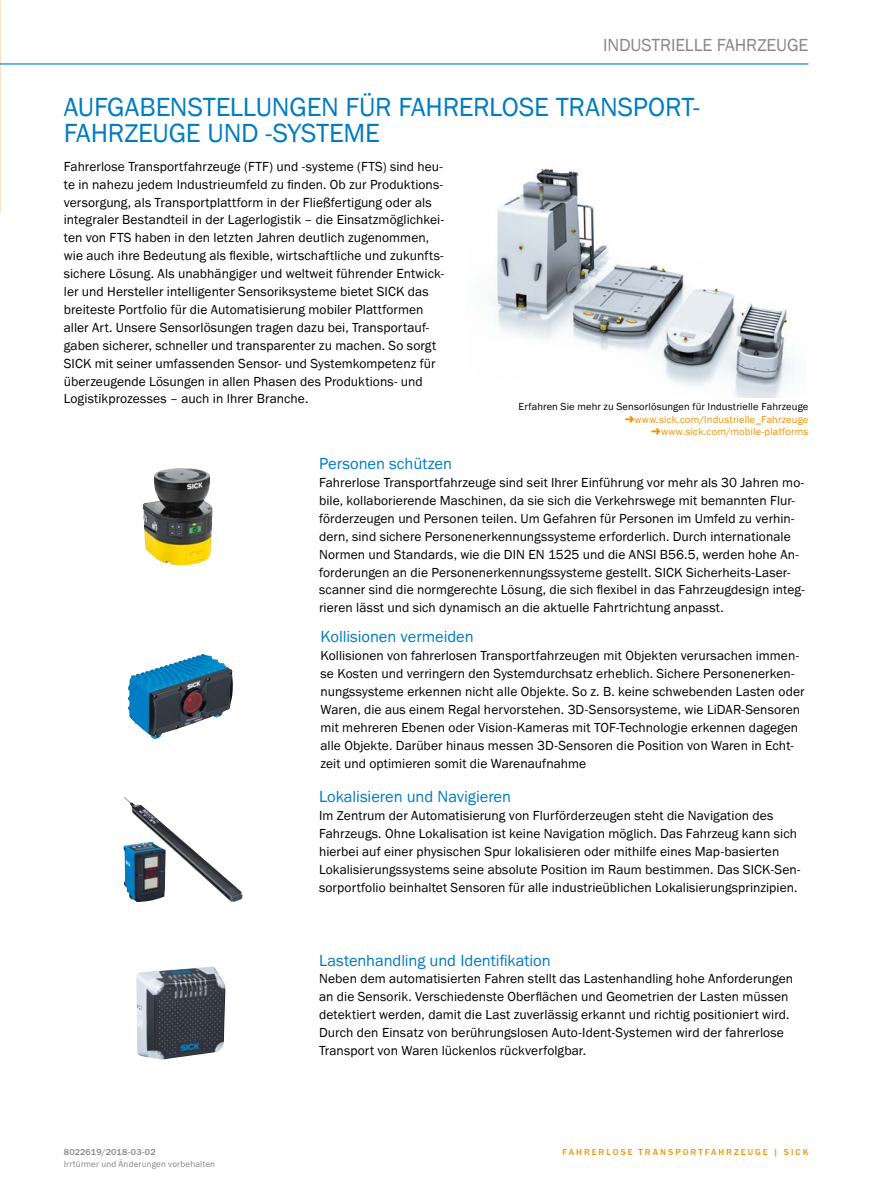
<style>
.page{position:relative;width:885px;height:1188px;background:#fff}
.page>*{position:absolute;margin:0;border:0;box-sizing:border-box;transform-origin:0 0}
.t1{font:27px/25.5px "SICK Franklin";letter-spacing:-.01em;color:#007cc2}
.t2{font:18px "SICK Franklin";letter-spacing:-.01em;color:#878787}
.t3{font:16.5px "SICK Franklin";letter-spacing:-.005em;color:#007cc2}
.t4{font:13.5px/17.9px "SICK Franklin";letter-spacing:.005em;color:#000}
.t5{font:10.5px/12.6px "SICK Franklin";letter-spacing:.015em;color:#f39200;text-align:right}
.t6{font:10.5px "SICK Franklin";letter-spacing:.015em;color:#000}
.t7{font:500 9px "SICK Franklin";letter-spacing:.225em;color:#f39200}
.t8{font:9px "SICK Franklin";letter-spacing:.02em;color:#878787}
.t9{font:500 9px "SICK Franklin";letter-spacing:.02em;color:#878787}
</style>
<div class="page">
<img style="left:143px;top:468px;width:69px;height:97px">
<img style="left:128px;top:655px;width:105px;height:84px">
<img style="left:123px;top:797px;width:119px;height:105px">
<img style="left:136px;top:967px;width:89px;height:93px">
<img style="left:492px;top:167px;width:301px;height:231px">
<hr style="left:0;top:63px;width:808px;height:2px;background:#007cc2">
<h2 class="t2" style="left:603px;top:34px;width:207px">INDUSTRIELLE FAHRZEUGE</h2>
<h1 class="t1" style="left:64px;top:95px;width:637px">AUFGABENSTELLUNGEN FÜR FAHRERLOSE TRANSPORT-<br>FAHRZEUGE UND -SYSTEME</h1>
<p class="t4" style="left:64px;top:158px;width:382px">Fahrerlose Transportfahrzeuge (FTF) und -systeme (FTS) sind heu&shy;te in nahezu jedem Industrieumfeld zu finden. Ob zur Produktions&shy;versorgung, als Transportplattform in der Fließfertigung oder als integraler Bestandteil in der Lagerlogistik – die Einsatzmöglichkei&shy;ten von FTS haben in den letzten Jahren deutlich zugenommen, wie auch ihre Bedeutung als flexible, wirtschaftliche und zukunfts&shy;sichere Lösung. Als unabhängiger und weltweit führender Entwick&shy;ler und Hersteller intelligenter Sensoriksysteme bietet SICK das breiteste Portfolio für die Automatisierung mobiler Plattformen aller Art. Unsere Sensorlösungen tragen dazu bei, Transportauf&shy;gaben sicherer, schneller und transparenter zu machen. So sorgt SICK mit seiner umfassenden Sensor- und Systemkompetenz für überzeugende Lösungen in allen Phasen des Produktions- und Logistikprozesses – auch in Ihrer Branche.</p>
<p class="t6" style="left:518px;top:400px;width:291px">Erfahren Sie mehr zu Sensorlösungen für Industrielle Fahrzeuge</p>
<p class="t5" style="left:634px;top:413px;width:175px">www.sick.com/Industrielle_Fahrzeuge www.sick.com/mobile-platforms</p>
<p class="t3" style="left:319px;top:453px;width:134px">Personen schützen</p>
<p class="t4" style="left:319px;top:474px;width:487px">Fahrerlose Transportfahrzeuge sind seit Ihrer Einführung vor mehr als 30 Jahren mo&shy;bile, kollaborierende Maschinen, da sie sich die Verkehrswege mit bemannten Flur&shy;förderzeugen und Personen teilen. Um Gefahren für Personen im Umfeld zu verhin&shy;dern, sind sichere Personenerkennungssysteme erforderlich. Durch internationale Normen und Standards, wie die DIN EN 1525 und die ANSI B56.5, werden hohe An&shy;forderungen an die Personenerkennungssysteme gestellt. SICK Sicherheits-Laser&shy;scanner sind die normgerechte Lösung, die sich flexibel in das Fahrzeugdesign integ&shy;rieren lässt und sich dynamisch an die aktuelle Fahrtrichtung anpasst.</p>
<p class="t3" style="left:320px;top:627px;width:155px">Kollisionen vermeiden</p>
<p class="t4" style="left:320px;top:647px;width:485px">Kollisionen von fahrerlosen Transportfahrzeugen mit Objekten verursachen immen&shy;se Kosten und verringern den Systemdurchsatz erheblich. Sichere Personenerken&shy;nungssysteme erkennen nicht alle Objekte. So z. B. keine schwebenden Lasten oder Waren, die aus einem Regal hervorstehen. 3D-Sensorsysteme, wie LiDAR-Sensoren mit mehreren Ebenen oder Vision-Kameras mit TOF-Technologie erkennen dagegen alle Objekte. Darüber hinaus messen 3D-Sensoren die Position von Waren in Echt&shy;zeit und optimieren somit die Warenaufnahme</p>
<p class="t3" style="left:319px;top:786px;width:193px">Lokalisieren und Navigieren</p>
<p class="t4" style="left:319px;top:807px;width:483px">Im Zentrum der Automatisierung von Flurförderzeugen steht die Navigation des Fahrzeugs. Ohne Lokalisation ist keine Navigation möglich. Das Fahrzeug kann sich hierbei auf einer physischen Spur lokalisieren oder mithilfe eines Map-basierten Lokalisierungssystems seine absolute Position im Raum bestimmen. Das SICK-Sen&shy;sorportfolio beinhaltet Sensoren für alle industrieüblichen Lokalisierungsprinzipien.</p>
<p class="t3" style="left:319px;top:950px;width:233px">Lastenhandling und Identifikation</p>
<p class="t4" style="left:319px;top:970px;width:475px">Neben dem automatisierten Fahren stellt das Lastenhandling hohe Anforderungen an die Sensorik. Verschiedenste Oberflächen und Geometrien der Lasten müssen detektiert werden, damit die Last zuverlässig erkannt und richtig positioniert wird.<br>Durch den Einsatz von berührungslosen Auto-Ident-Systemen wird der fahrerlose Transport von Waren lückenlos rückverfolgbar.</p>
<p class="t9" style="left:64px;top:1146px;width:93px">8022619/2018-03-02</p>
<p class="t7" style="left:562px;top:1146px;width:247px">FAHRERLOSE TRANSPORTFAHRZEUGE | SICK</p>
<p class="t8" style="left:64px;top:1159px;width:153px">Irrtürmer und Änderungen vorbehalten</p>
</div>
